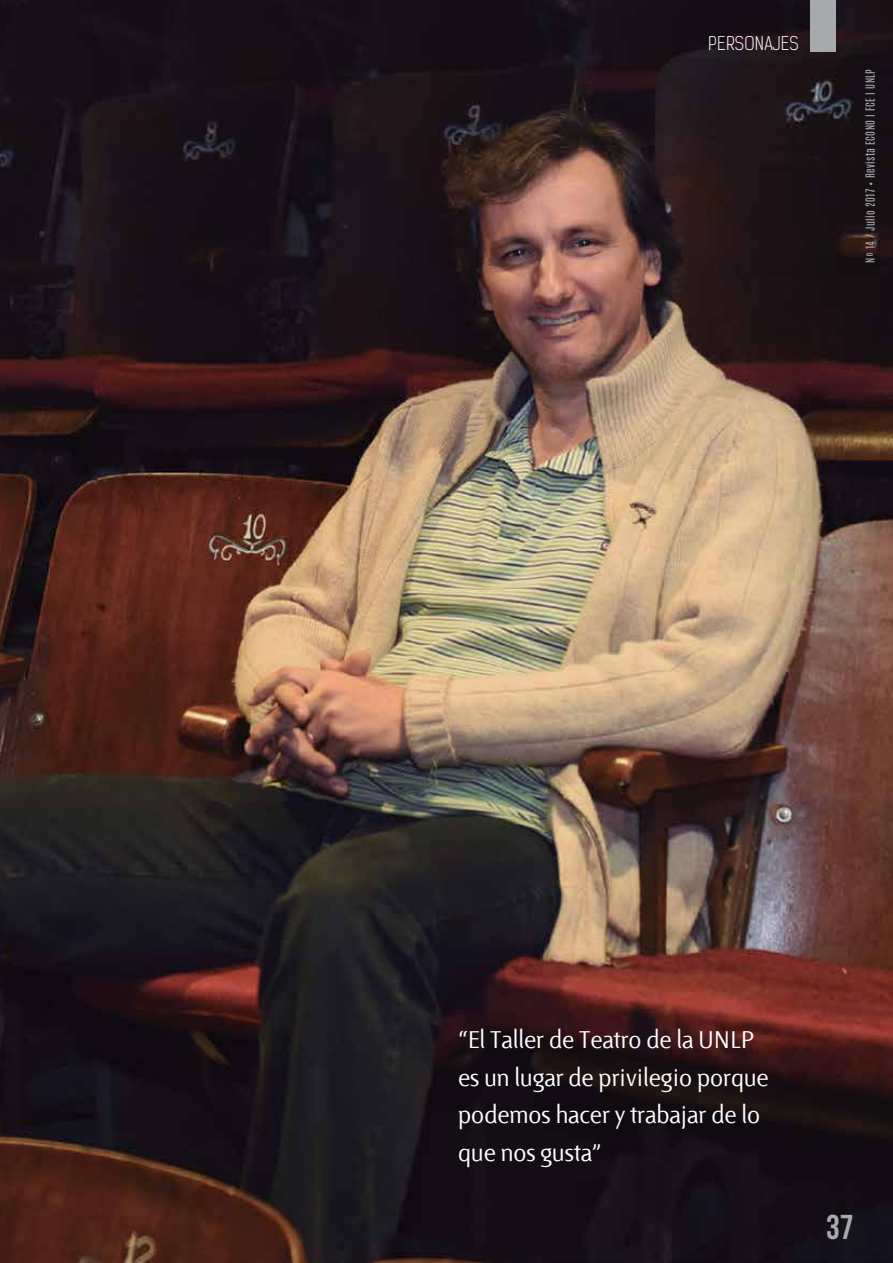
<style>
.page{position:relative;width:893px;height:1263px;background:#fff}
.page>*{position:absolute;margin:0;border:0;box-sizing:border-box;transform-origin:0 0}
.t1{font:34.5px "Bebas Neue";color:#a7a9ac}
.t2{font:26.25px/37.5px "Fontana Texto Kern";color:#fff}
.t3{font:300 18px "Kelson Sans";letter-spacing:.015em;color:#fff}
.t4{font:10.5px "Antonio";letter-spacing:.03em;color:#a7a9ac}
</style>
<div class="page">
<img style="left:0;top:0;width:893px;height:1263px">
<div style="left:810px;top:0;width:26px;height:51px;background:#a7a9ac"></div>
<p class="t3" style="left:708px;top:32px;width:92px">PERSONAJES</p>
<p class="t4" style="left:862px;top:263px;width:195px;rotate:-90deg">Nº 14 / Julio 2017 • Revista ECONO I FCE I UNLP</p>
<p class="t2" style="left:458px;top:1022px;width:312px">“El Taller de Teatro de la UNLP es un lugar de privilegio porque podemos hacer y trabajar de lo que nos gusta”</p>
<h1 class="t1" style="left:826px;top:1208px;width:29px">37</h1>
</div>
